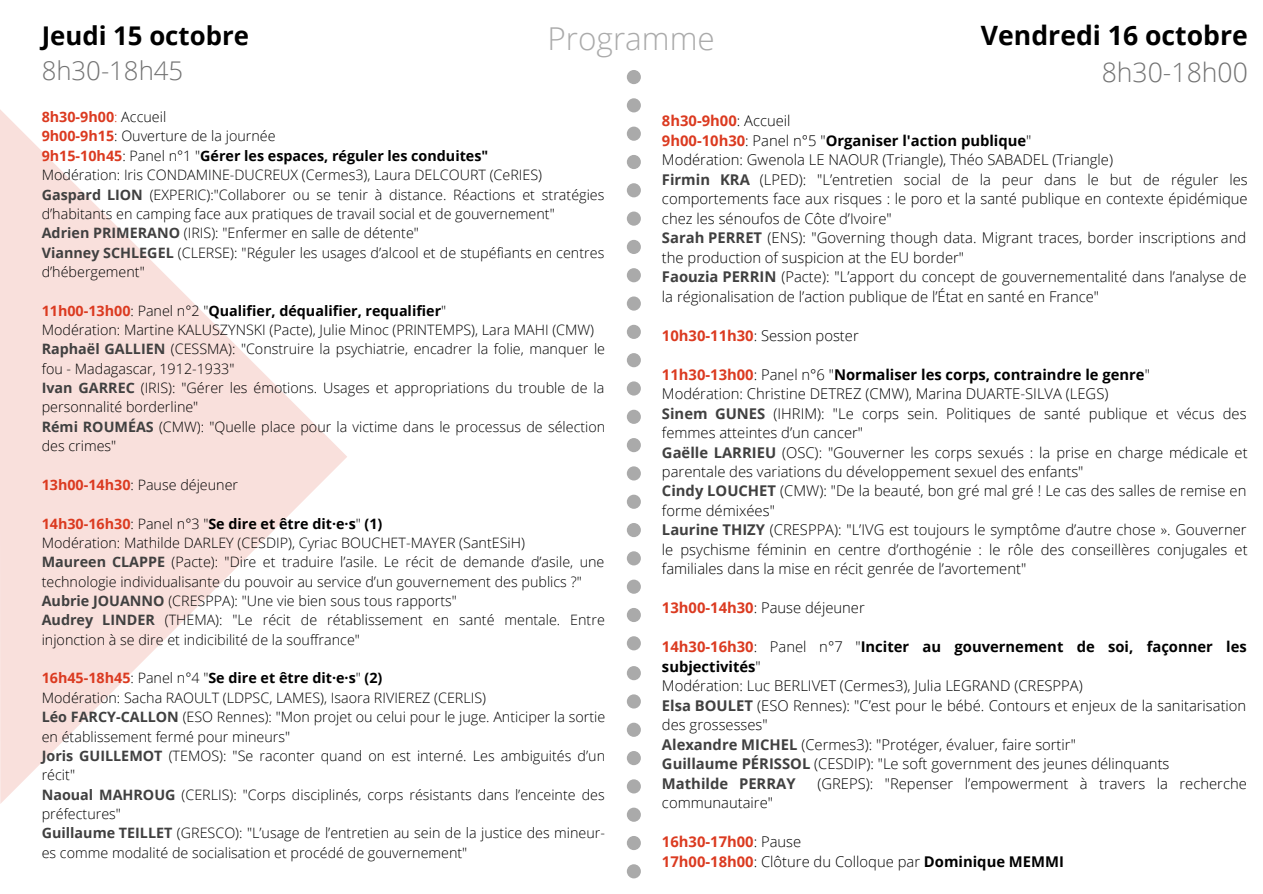
<style>
.page{position:relative;width:1263px;height:894px;background:#fff}
.page>*{position:absolute;margin:0;border:0;box-sizing:border-box;transform-origin:0 0}
.t1{font:300 31.5px "Open Sans";color:#aaa}
.t2{font:700 26.55px "Open Sans";color:#000}
.t3{font:300 26.55px "Open Sans";color:#737373}
.t4{font:700 25.8px "Open Sans";color:#000}
.t5{font:300 25.8px "Open Sans";color:#737373}
.t6{font:300 14.85px/19.5px "Open Sans";color:#000}
.t7{font:300 14.25px/19.4px "Open Sans";color:#000}
.s1{font-weight:700;color:#db3a20}
.s2{font-weight:700}
.s3{font-weight:700;color:#404040}
.s4{color:#db3a20}
</style>
<div class="page">
<svg style="left:0;top:109px;width:347px;height:694px"></svg>
<svg style="left:627px;top:70px;width:14px;height:580px"></svg>
<svg style="left:627px;top:666px;width:14px;height:213px"></svg>
<h1 class="t1" style="left:548px;top:17px;width:169px">Programme</h1>
<h2 class="t2" style="left:981px;top:17px;width:268px">Vendredi 16 octobre</h2>
<h2 class="t3" style="left:1102px;top:54px;width:148px">8h30-18h00</h2>
<p class="t6" style="left:662px;top:111px;width:587px"><span class="s1">8h30-9h00</span>: Accueil<br><span class="s1">9h00-10h30</span>: Panel n°5 "<span class="s2">Organiser l'action publique</span>"<br>Modération: Gwenola LE NAOUR (Triangle), Théo SABADEL (Triangle)<br><span class="s3">Firmin KRA</span> (LPED): "L’entretien social de la peur dans le but de réguler les comportements face aux risques : le poro et la santé publique en contexte épidémique chez les sénoufos de Côte d’Ivoire"<br><span class="s3">Sarah PERRET</span> (ENS): "Governing though data. Migrant traces, border inscriptions and the production of suspicion at the EU border"<br><span class="s3">Faouzia PERRIN</span> (Pacte): "L’apport du concept de gouvernementalité dans l’analyse de la régionalisation de l’action publique de l’État en santé en France"</p>
<p class="t6" style="left:662px;top:325px;width:198px"><span class="s1">10h30-11h30</span>: Session poster</p>
<p class="t6" style="left:662px;top:364px;width:587px"><span class="s1">11h30-13h00</span>: Panel n°6 "<span class="s2">Normaliser les corps, contraindre le genre</span>"<br>Modération: Christine DETREZ (CMW), Marina DUARTE-SILVA (LEGS)<br><span class="s3">Sinem GUNES</span> (IHRIM): "Le corps sein. Politiques de santé publique et vécus des femmes atteintes d’un cancer"<br><span class="s3">Gaëlle LARRIEU</span> (OSC): "Gouverner les corps sexués : la prise en charge médicale et parentale des variations du développement sexuel des enfants"<br><span class="s3">Cindy LOUCHET</span> (CMW): "De la beauté, bon gré mal gré ! Le cas des salles de remise en forme démixées"<br><span class="s3">Laurine THIZY</span> (CRESPPA): "L’IVG est toujours le symptôme d’autre chose ». Gouverner le psychisme féminin en centre d’orthogénie : le rôle des conseillères conjugales et familiales dans la mise en récit genrée de l’avortement"</p>
<p class="t6" style="left:662px;top:597px;width:204px"><span class="s1">13h00-14h30</span>: Pause déjeuner</p>
<p class="t6" style="left:662px;top:636px;width:586px"><span class="s1">14h30-16h30</span>: Panel n°7 "<span class="s2">Inciter au gouvernement de soi, façonner les subjectivités</span>"<br>Modération: Luc BERLIVET (Cermes3), Julia LEGRAND (CRESPPA)<br><span class="s3">Elsa BOULET</span> (ESO Rennes): "C’est pour le bébé. Contours et enjeux de la sanitarisation des grossesses"<br><span class="s3">Alexandre MICHEL</span> (Cermes3): "Protéger, évaluer, faire sortir"<br><span class="s3">Guillaume PÉRISSOL</span> (CESDIP): "Le soft government des jeunes délinquants<br><span class="s3">Mathilde PERRAY</span></p>
<h3 class="t4" style="left:42px;top:17px;width:209px">Jeudi 15 octobre</h3>
<h3 class="t5" style="left:42px;top:53px;width:143px">8h30-18h45</h3>
<p class="t7" style="left:42px;top:107px;width:564px"><span class="s1">8h30-9h00</span><span class="s4">:</span> Accueil<br><span class="s1">9h00-9h15</span>: Ouverture de la journée<br><span class="s1">9h15-10h45</span>: Panel n°1 "<span class="s2">Gérer les espaces, réguler les conduites"<br></span>Modération: Iris CONDAMINE-DUCREUX (Cermes3), Laura DELCOURT (CeRIES)<br><span class="s3">Gaspard LION</span> (EXPERIC):"Collaborer ou se tenir à distance. Réactions et stratégies d’habitants en camping face aux pratiques de travail social et de gouvernement" <span class="s3">Adrien PRIMERANO</span> (IRIS): "Enfermer en salle de détente"<br><span class="s3">Vianney SCHLEGEL</span> (CLERSE): "Réguler les usages d’alcool et de stupéfiants en centres d’hébergement"</p>
<p class="t7" style="left:42px;top:300px;width:565px"><span class="s1">11h00-13h00</span>: Panel n°2 "<span class="s2">Qualifier, déqualifier, requalifier</span>"<br>Modération: Martine KALUSZYNSKI (Pacte), Julie Minoc (PRINTEMPS), Lara MAHI (CMW)<br><span class="s3">Raphaël GALLIEN</span> (CESSMA): "Construire la psychiatrie, encadrer la folie, manquer le fou - Madagascar, 1912-1933"<br><span class="s3">Ivan GARREC</span> (IRIS): "Gérer les émotions. Usages et appropriations du trouble de la personnalité borderline"<br><span class="s3">Rémi ROUMÉAS</span> (CMW): "Quelle place pour la victime dans le processus de sélection des crimes"</p>
<p class="t7" style="left:42px;top:474px;width:198px"><span class="s1">13h00-14h30</span>: Pause déjeuner</p>
<p class="t7" style="left:42px;top:513px;width:565px"><span class="s1">14h30-16h30</span>: Panel n°3 "<span class="s2">Se dire et être dit·e·s</span>" <span class="s2">(1)<br></span>Modération: Mathilde DARLEY (CESDIP), Cyriac BOUCHET-MAYER (SantESiH)<br><span class="s3">Maureen CLAPPE</span> (Pacte): "Dire et traduire l’asile. Le récit de demande d’asile, une technologie individualisante du pouvoir au service d’un gouvernement des publics ?" <span class="s3">Aubrie JOUANNO</span> (CRESPPA): "Une vie bien sous tous rapports"<br><span class="s3">Audrey LINDER</span> (THEMA): "Le récit de rétablissement en santé mentale. Entre injonction à se dire et indicibilité de la souffrance"</p>
<p class="t7" style="left:42px;top:668px;width:565px"><span class="s1">16h45-18h45</span>: Panel n°4 "<span class="s2">Se dire et être dit·e·s</span>" <span class="s2">(2)<br></span>Modération: Sacha RAOULT (LDPSC, LAMES), Isaora RIVIEREZ (CERLIS)<br><span class="s3">Léo FARCY-CALLON</span> (ESO Rennes): "Mon projet ou celui pour le juge. Anticiper la sortie en établissement fermé pour mineurs"<br><span class="s3">Joris GUILLEMOT</span> (TEMOS): "Se raconter quand on est interné. Les ambiguités d’un récit"<br><span class="s3">Naoual MAHROUG</span> (CERLIS): "Corps disciplinés, corps résistants dans l’enceinte des préfectures"<br><span class="s3">Guillaume TEILLET</span> (GRESCO): "L’usage de l’entretien au sein de la justice des mineur&shy;es comme modalité de socialisation et procédé de gouvernement"</p>
<p class="t6" style="left:817px;top:772px;width:431px">(GREPS): "Repenser l’empowerment à travers la recherche</p>
<p class="t6" style="left:662px;top:792px;width:113px">communautaire"</p>
<p class="t6" style="left:662px;top:831px;width:403px"><span class="s1">16h30-17h00</span>: Pause<br><span class="s1">17h00-18h00</span>: Clôture du Colloque par <span class="s2">Dominique MEMMI</span></p>
</div>
